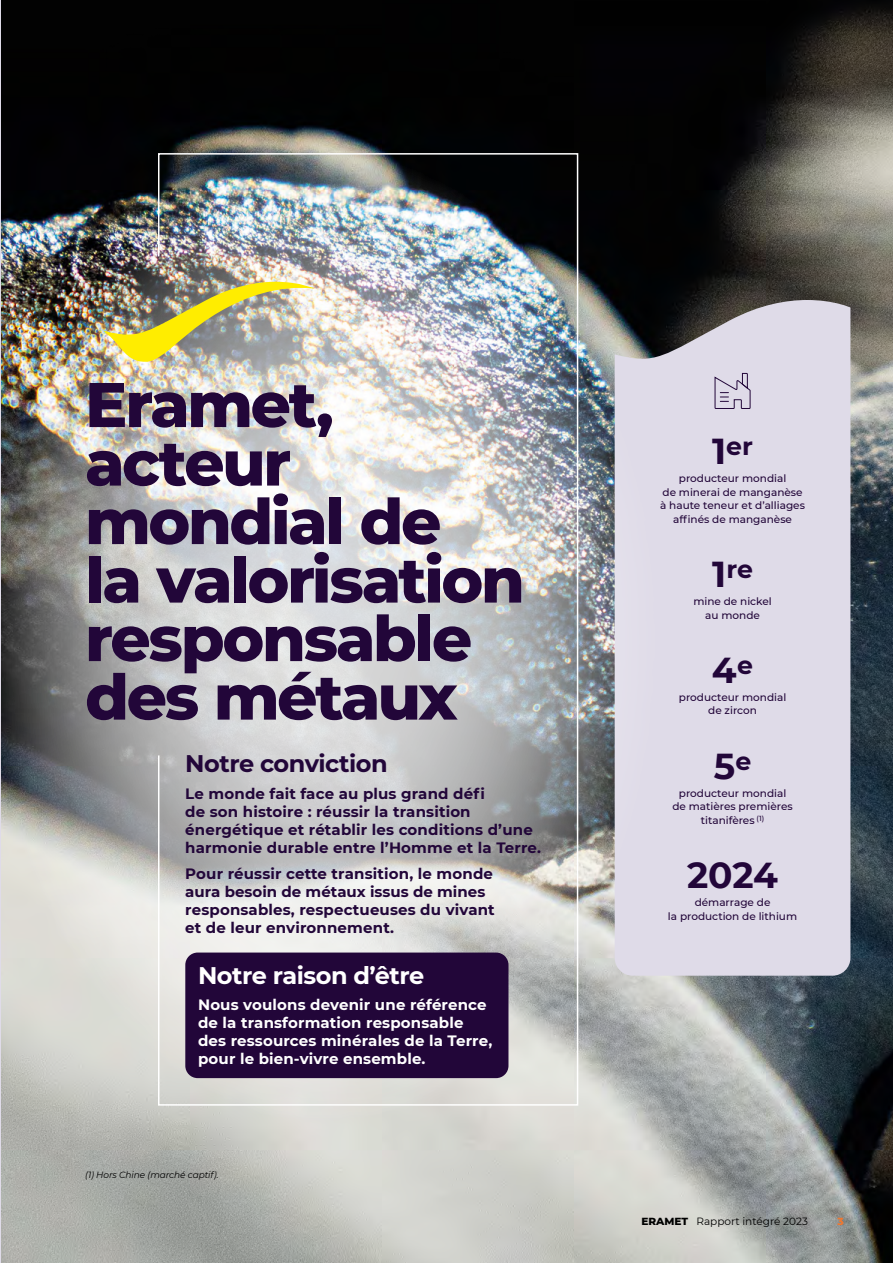
<style>
.page{position:relative;width:893px;height:1263px;background:#fff}
.page>*{position:absolute;margin:0;border:0;box-sizing:border-box;transform-origin:0 0}
.t1{font:800 63px/58.5px "Montserrat";letter-spacing:-.04em;color:#220639}
.t2{font:700 36px "Montserrat";color:#220639}
.t3{font:700 25.2px "Montserrat";color:#220639}
.t4{font:700 24px "Montserrat";letter-spacing:-.02em;color:#fff}
.t5{font:700 24px "Montserrat";letter-spacing:-.02em;color:#220639}
.t6{font:700 15px/18px "Montserrat";letter-spacing:.01em;color:#220639}
.t7{font:700 15px/18px "Montserrat";letter-spacing:.01em;color:#fff}
.t8{font:500 10.5px/13.5px "Montserrat";color:#220639;text-align:center}
.t9{font:10.5px "Montserrat";color:#000}
.t10{font:800 10.5px "Montserrat";color:#ef7830}
.Legende_C6{font:italic 9px "Montserrat";letter-spacing:-.01em;color:#000}
.s1{font-size:36px}
.s2{font-weight:800}
</style>
<div class="page">
<img style="left:1px;top:0;width:892px;height:1263px">
<hr style="left:0;top:0;width:1px;height:1263px;background:#dfdbe8">
<div style="left:663px;top:282px;width:187px;height:694px;background:#dfdbe8"></div>
<svg style="left:714px;top:373px;width:37px;height:36px"></svg>
<img style="left:1px;top:147px;width:662px;height:984px">
<div style="left:185px;top:952px;width:323px;height:126px;background:#220639;border-radius:12px"></div>
<img style="left:103px;top:281px;width:212px;height:81px">
<p class="t1" style="left:85px;top:372px;width:441px">Eramet, acteur mondial de<br>la valorisation responsable des métaux</p>
<p class="t5" style="left:185px;top:746px;width:204px">Notre conviction</p>
<p class="t6" style="left:185px;top:784px;width:357px">Le monde fait face au plus grand défi<br>de son histoire : réussir la transition énergétique et rétablir les conditions d’une harmonie durable entre l’Homme et la Terre.</p>
<p class="t6" style="left:185px;top:864px;width:311px">Pour réussir cette transition, le monde aura besoin de métaux issus de mines responsables, respectueuses du vivant et de leur environnement.</p>
<p class="t4" style="left:198px;top:958px;width:228px">Notre raison d’être</p>
<p class="t7" style="left:198px;top:995px;width:296px">Nous voulons devenir une référence de la transformation responsable des ressources minérales de la Terre, pour le bien-vivre ensemble.</p>
<p class="Legende_C6" style="left:85px;top:1169px;width:135px">(1) Hors Chine (marché captif).</p>
<p class="t3" style="left:712px;top:428px;width:42px"><span class="s1">1</span>er</p>
<p class="t8" style="left:660px;top:471px;width:146px">producteur mondial<br>de minerai de manganèse à haute teneur et d’alliages affinés de manganèse</p>
<p class="t3" style="left:712px;top:551px;width:42px"><span class="s1">1</span>re</p>
<p class="t8" style="left:693px;top:594px;width:80px">mine de nickel au monde</p>
<p class="t2" style="left:712px;top:644px;width:43px">4<sup>e</sup></p>
<p class="t8" style="left:679px;top:690px;width:109px">producteur mondial de zircon</p>
<p class="t2" style="left:714px;top:740px;width:39px">5<sup>e</sup></p>
<p class="t8" style="left:672px;top:786px;width:122px">producteur mondial de matières premières titanifères <sup>(1)</sup></p>
<p class="t2" style="left:687px;top:850px;width:93px">2024</p>
<p class="t8" style="left:668px;top:895px;width:131px">démarrage de<br>la production de lithium</p>
<p class="t9" style="left:641px;top:1214px;width:168px"><span class="s2">ERAMET</span> Rapport intégré 2023</p>
<p class="t10" style="left:837px;top:1213px;width:8px">3</p>
</div>
